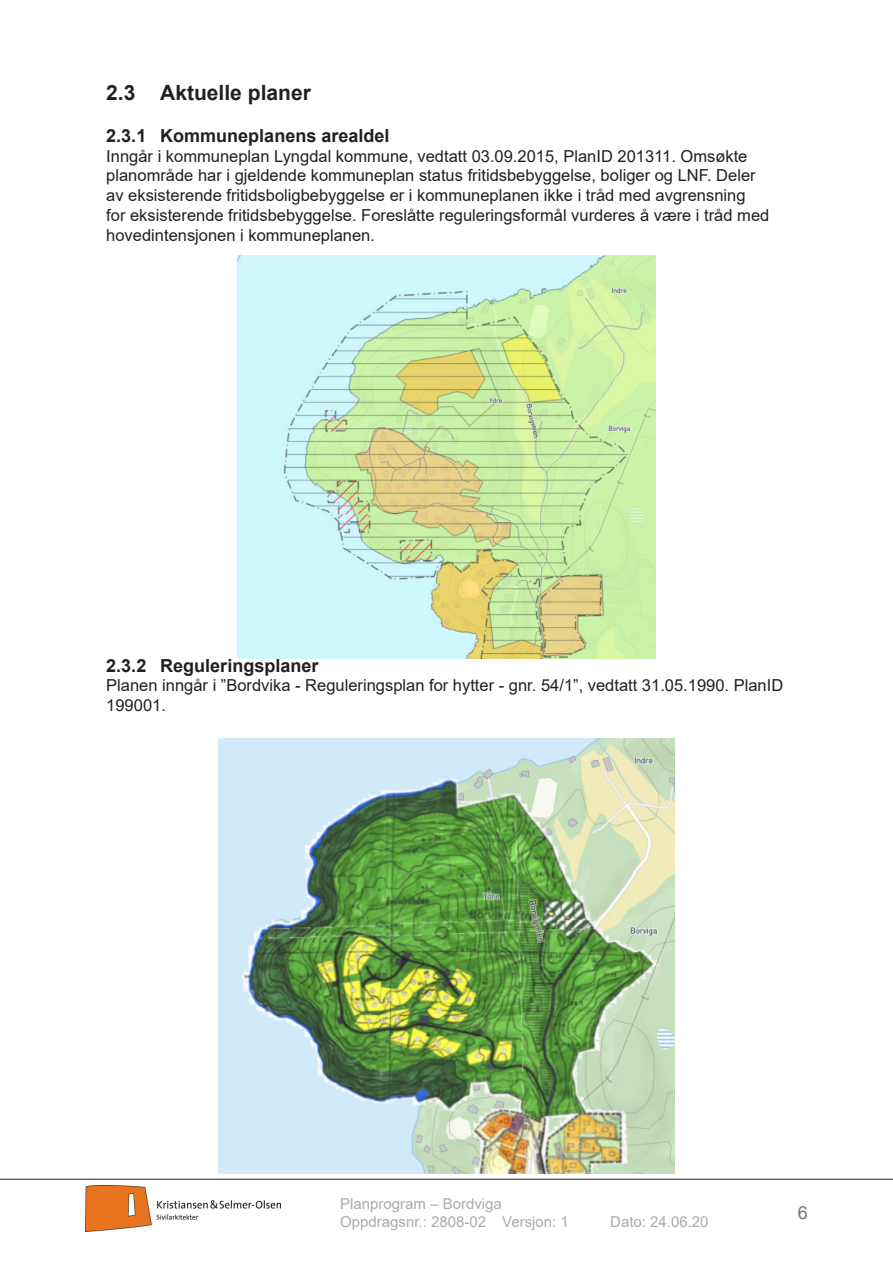
<style>
.page{position:relative;width:893px;height:1263px;background:#fff}
.page>*{position:absolute;margin:0;border:0;box-sizing:border-box;transform-origin:0 0}
.Overskrift_2{font:700 21px "Arial";color:#231f20}
.Overskrift_3{font:700 18px "Arial";color:#231f20}
.Bildetekst{font:18px "Arial";color:#757679}
.Tekst{font:16.5px/19.8px "Arial";color:#231f20}
.t1{font:15px "Arial";color:#a8aaad}
</style>
<div class="page">
<img style="left:237px;top:255px;width:419px;height:403px">
<img style="left:218px;top:738px;width:457px;height:436px">
<hr style="left:0;top:1179px;width:893px;height:1px;background:#231f20">
<img style="left:85px;top:1185px;width:196px;height:46px">
<p class="Overskrift_2" style="left:106px;top:78px;width:206px">2.3 Aktuelle planer</p>
<p class="Overskrift_3" style="left:106px;top:123px;width:285px">2.3.1 Kommuneplanens arealdel</p>
<p class="Tekst" style="left:106px;top:146px;width:664px">Inngår i kommuneplan Lyngdal kommune, vedtatt 03.09.2015, PlanID 201311. Omsøkte planområde har i gjeldende kommuneplan status fritidsbebyggelse, boliger og LNF. Deler av eksisterende fritidsboligbebyggelse er i kommuneplanen ikke i tråd med avgrensning<br>for eksisterende fritidsbebyggelse. Foreslåtte reguleringsformål vurderes å være i tråd med hovedintensjonen i kommuneplanen.</p>
<p class="Overskrift_3" style="left:106px;top:652px;width:214px">2.3.2 Reguleringsplaner</p>
<p class="Tekst" style="left:106px;top:675px;width:678px">Planen inngår i ”Bordvika - Reguleringsplan for hytter - gnr. 54/1”, vedtatt 31.05.1990. PlanID<br>199001.</p>
<p class="t1" style="left:340px;top:1193px;width:163px">Planprogram – Bordviga</p>
<p class="t1" style="left:340px;top:1211px;width:230px">Oppdragsnr.: 2808-02 Versjon: 1</p>
<p class="t1" style="left:610px;top:1211px;width:100px">Dato: 24.06.20</p>
<p class="Bildetekst" style="left:798px;top:1200px;width:12px">6</p>
</div>
